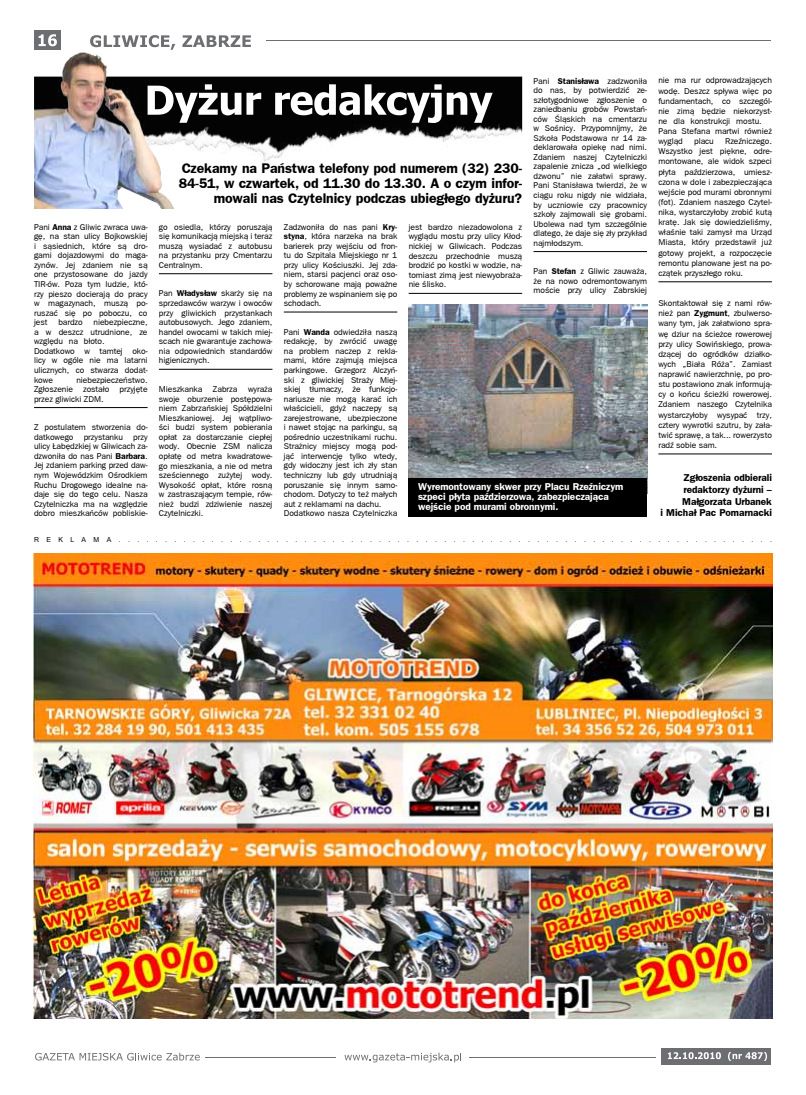
<style>
.page{position:relative;width:806px;height:1095px;background:#fff}
.page>*{position:absolute;margin:0;border:0;box-sizing:border-box;transform-origin:0 0}
.t1{font:700 14px/15px "Frankfurt Gothic";letter-spacing:-.005em;color:#000;text-align:right}
.t2{font:700 10px/10px "Frankfurt Gothic";letter-spacing:-.005em;color:#fff}
.t3{font:700 10px/11.6px "Frankfurt Gothic";letter-spacing:-.005em;color:#000;text-align:right}
.t4{font:8.5px/9.5px "Frankfurt Gothic";letter-spacing:-.005em;color:#000;text-align:justify}
.t5{font:6.9px "Arial";letter-spacing:1.07em;color:#000}
.s1{font-weight:700}
.s2{color:#fff}
</style>
<div class="page">
<img style="left:408px;top:304px;width:238px;height:174px">
<div style="left:408px;top:478px;width:238px;height:38px;background:#000"></div>
<div style="left:34px;top:31px;width:27px;height:19px;background:#6d6e71"></div>
<hr style="left:266px;top:40px;width:504px;height:1px;background:#6d6e71">
<svg style="left:39px;top:34px;width:18px;height:6px"></svg>
<svg style="left:90px;top:35px;width:80px;height:5px"></svg>
<svg style="left:182px;top:35px;width:69px;height:12px"></svg>
<svg style="left:344px;top:1052px;width:117px;height:10px"></svg>
<svg style="left:35px;top:1052px;width:165px;height:8px"></svg>
<div style="left:661px;top:1047px;width:109px;height:16px;background:#6d6e71"></div>
<svg style="left:668px;top:1052px;width:52px;height:6px"></svg>
<svg style="left:728px;top:1052px;width:38px;height:8px"></svg>
<hr style="left:468px;top:1056px;width:187px;height:1px;background:#6d6e71">
<hr style="left:205px;top:1056px;width:131px;height:1px;background:#6d6e71">
<img style="left:181px;top:77px;width:341px;height:85px">
<svg style="left:181px;top:84px;width:311px;height:39px"></svg>
<img style="left:34px;top:40px;width:147px;height:168px">
<img style="left:34px;top:553px;width:738px;height:465px">
<hr style="left:34px;top:407px;width:113px;height:1px;background:#000">
<hr style="left:159px;top:273px;width:113px;height:1px;background:#000">
<hr style="left:159px;top:369px;width:113px;height:1px;background:#000">
<hr style="left:283px;top:312px;width:114px;height:1px;background:#000">
<hr style="left:533px;top:251px;width:113px;height:1px;background:#000">
<hr style="left:658px;top:281px;width:113px;height:1px;background:#000">
<hr style="left:658px;top:453px;width:113px;height:1px;background:#000">
<hr style="left:408px;top:293px;width:114px;height:1px;background:#000">
<p class="t4" style="left:34px;top:222px;width:115px">Pani <span class="s1">Anna</span> z Gliwic zwraca uwa&shy;gę, na stan ulicy Bojkowskiej i sąsiednich, które są dro&shy;gami dojazdowymi do maga&shy;zynów. Jej zdaniem nie są one przystosowane do jazdy TIR-ów. Poza tym ludzie, któ&shy;rzy pieszo docierają do pracy w magazynach, muszą po&shy;ruszać się po poboczu, co jest</p>
<p class="t4" style="left:34px;top:317px;width:115px;text-align:left;text-indent:59px">niebezpieczne, a w deszcz utrudnione, ze względu na błoto.<br>Dodatkowo w tamtej oko&shy;licy w ogóle nie ma latarni ulicznych, co stwarza dodat&shy;kowe</p>
<p class="t4" style="left:58px;top:317px;width:26px">bardzo</p>
<p class="t4" style="left:34px;top:375px;width:115px;text-indent:42px">niebezpieczeństwo.<br>Zgłoszenie zostało przyjęte przez gliwicki ZDM.</p>
<p class="t4" style="left:34px;top:422px;width:115px">Z postulatem stworzenia do&shy;datkowego przystanku przy ulicy Łabędzkiej w Gliwicach za&shy;dzwoniła do nas Pani <span class="s1">Barbara</span>.<br>Jej zdaniem parking przed daw&shy;nym Wojewódzkim Ośrodkiem Ruchu Drogowego idealne na&shy;daje się do tego celu. Nasza Czytelniczka ma na względzie dobro mieszkańców pobliskie-</p>
<p class="t4" style="left:533px;top:76px;width:115px">Pani <span class="s1">Stanisława</span> zadzwoniła do nas, by potwierdzić ze&shy;szłotygodniowe zgłoszenie o zaniedbaniu grobów Powstań&shy;ców Śląskich na cmentarzu w Sośnicy. Przypomnijmy, że Szkoła Podstawowa nr 14 za&shy;deklarowała opiekę nad nimi.<br>Zdaniem naszej Czytelniczki zapalenie znicza „od wielkiego dzwonu” nie załatwi sprawy.<br>Pani Stanisława twierdzi, że w ciągu roku nigdy nie widziała, by uczniowie czy pracownicy szkoły zajmowali się grobami.<br>Ubolewa nad tym szczególnie dlatego, że daje się zły przykład najmłodszym.</p>
<p class="t4" style="left:533px;top:266px;width:115px">Pan <span class="s1">Stefan</span> z Gliwic zauważa, że na nowo odremontowanym moście przy ulicy Zabrskiej</p>
<h1 class="t1" style="left:179px;top:161px;width:344px">Czekamy na Państwa telefony pod numerem (32) 230-<br>84-51, w czwartek, od 11.30 do 13.30. A o czym infor&shy;mowali nas Czytelnicy podczas ubiegłego dyżuru?</h1>
<p class="t4" style="left:159px;top:222px;width:115px">go osiedla, którzy poruszają się komunikacją miejską i teraz muszą wysiadać z autobusu na przystanku przy Cmentarzu Centralnym.</p>
<p class="t4" style="left:159px;top:289px;width:115px">Pan <span class="s1">Władysław</span> skarży się na sprzedawców warzyw i owoców przy gliwickich przystankach autobusowych. Jego zdaniem, handel owocami w takich miej&shy;scach nie gwarantuje zachowa&shy;nia odpowiednich standardów higienicznych.</p>
<p class="t4" style="left:159px;top:384px;width:115px">Mieszkanka Zabrza wyraża swoje oburzenie postępowa&shy;niem Zabrzańskiej Spółdzielni Mieszkaniowej. Jej wątpliwo&shy;ści budzi system pobierania opłat za dostarczanie ciepłej wody. Obecnie ZSM nalicza opłatę od metra kwadratowe&shy;go mieszkania, a nie od metra sześciennego zużytej wody.<br>Wysokość opłat, które rosną w zastraszającym tempie, rów&shy;nież budzi zdziwienie naszej Czytelniczki.</p>
<p class="t4" style="left:408px;top:222px;width:115px">jest bardzo niezadowolona z wyglądu mostu przy ulicy Kłod&shy;nickiej w Gliwicach. Podczas deszczu przechodnie muszą brodzić po kostki w wodzie, na&shy;tomiast zimą jest niewyobraża&shy;nie ślisko.</p>
<p class="t4" style="left:283px;top:222px;width:115px">Zadzwoniła do nas pani <span class="s1">Kry&shy;styna</span>, która narzeka na brak barierek przy wejściu od fron&shy;tu do Szpitala Miejskiego nr 1 przy ulicy Kościuszki. Jej zda&shy;niem, starsi pacjenci oraz oso&shy;by schorowane mają poważne problemy ze wspinaniem się po schodach.</p>
<p class="t4" style="left:283px;top:327px;width:115px;text-align:left">Pani <span class="s1">Wanda</span> odwiedziła naszą redakcję, by zwrócić uwagę na problem naczep z rekla&shy;mami, które zajmują miejsca parkingowe. Grzegorz Alczyń&shy;ski z gliwickiej Straży Miej&shy;skiej tłumaczy, że funkcjo&shy;nariusze nie mogą karać ich właścicieli, gdyż naczepy są zarejestrowane, ubezpieczone i nawet stojąc na parkingu, są pośrednio uczestnikami ruchu.<br>Strażnicy miejscy mogą pod&shy;jąć interwencję tylko wtedy, gdy widoczny jest ich zły stan techniczny lub gdy utrudniają poruszanie się innym samo&shy;chodom. Dotyczy to też małych aut z reklamami na dachu.<br>Dodatkowo nasza Czytelniczka</p>
<p class="t2" style="left:418px;top:481px;width:207px">Wyremontowany skwer przy Placu Rzeźniczym szpeci płyta paździerzowa, zabezpieczająca wejście pod murami obronnymi.</p>
<p class="t4" style="left:658px;top:75px;width:115px;line-height:10.1px">nie ma rur odprowadzających wodę. Deszcz spływa więc po fundamentach, co szczegól&shy;nie zimą będzie niekorzyst&shy;ne dla konstrukcji mostu.<span class="s2">....<br></span>Pana Stefana martwi również wygląd</p>
<p class="t4" style="left:658px;top:136px;width:115px;line-height:10.1px;text-indent:67px">Rzeźniczego.<br>Wszystko jest piękne, odre&shy;montowane, ale widok szpeci płyta paździerzowa, umiesz&shy;czona w dole i zabezpieczająca wejście pod murami obronnymi (fot). Zdaniem naszego Czytel&shy;nika, wystarczyłoby zrobić kutą kratę. Jak się dowiedzieliśmy, właśnie taki zamysł ma Urząd Miasta, który przedstawił już gotowy projekt, a rozpoczęcie remontu planowane jest na po&shy;czątek przyszłego roku.</p>
<p class="t4" style="left:658px;top:298px;width:115px;line-height:10.1px">Skontaktował się z nami rów&shy;nież pan <span class="s1">Zygmunt</span>, zbulwerso&shy;wany tym, jak załatwiono spra&shy;wę dziur na ścieżce rowerowej przy ulicy Sowińskiego, prowa&shy;dzącej do ogródków działko&shy;wych „Biała Róża”. Zamiast naprawić nawierzchnię, po pro&shy;stu postawiono znak informują&shy;cy o końcu ścieżki rowerowej.<br>Zdaniem naszego Czytelnika wystarczyłoby wysypać trzy, cztery wywrotki szutru, by zała&shy;twić sprawę, a tak... rowerzysto radź sobie sam.</p>
<p class="t3" style="left:660px;top:472px;width:113px">Zgłoszenia odbierali redaktorzy dyżurni –<br>Małgorzata Urbanek<br>i Michał Pac Pomarnacki</p>
<p class="t4" style="left:693px;top:136px;width:21px">placu</p>
<p class="t5" style="left:34px;top:534px;width:739px">REKLAMA.......................................................................</p>
</div>
